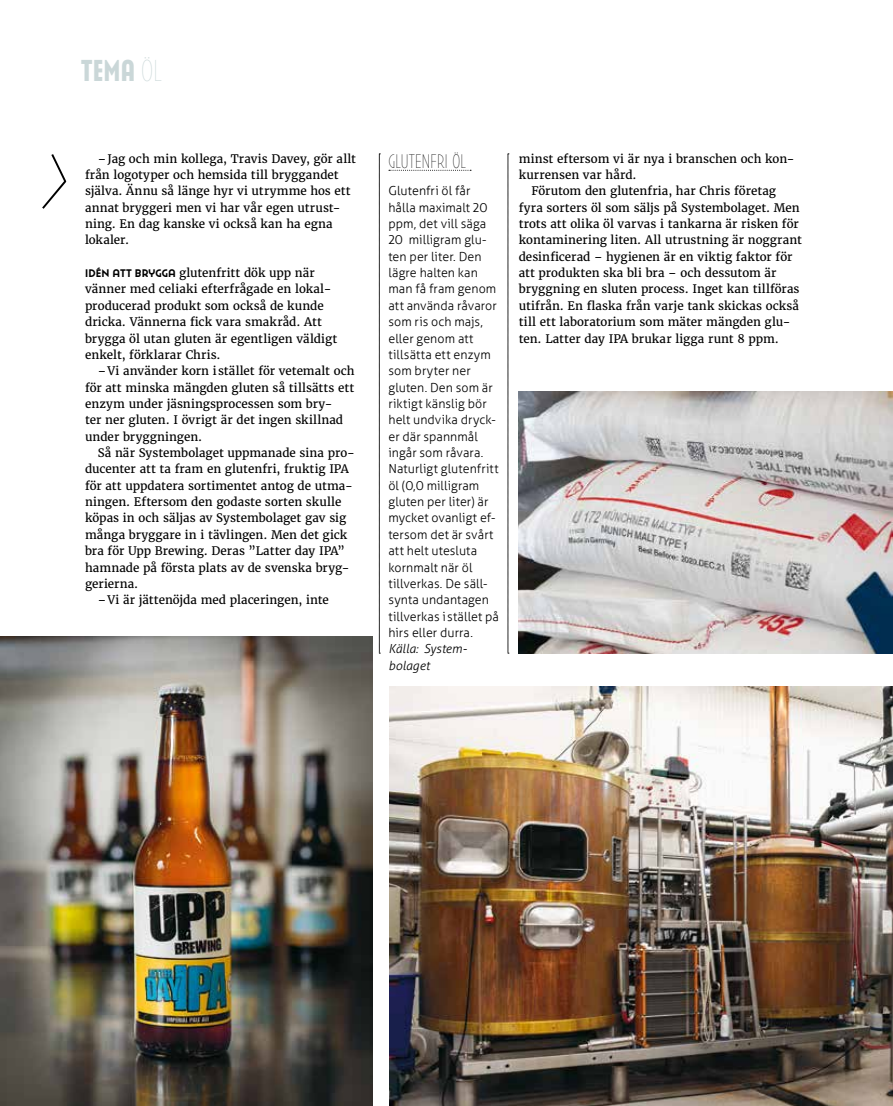
<style>
.page{position:relative;width:893px;height:1106px;background:#fff}
.page>*{position:absolute;margin:0;border:0;box-sizing:border-box;transform-origin:0 0}
.t1{font:195.9px "Line 20";color:#000}
.t2{font:700 condensed 30px "Uomo";color:#cad7d8}
.t3{font:300 19.5px "Uomo Condensed";letter-spacing:.01em;color:#000}
.t4{font:300 12.45px/16.4px "Aller";letter-spacing:.005em;color:#000}
.t5{font:italic 300 12.45px/16.4px "Aller";letter-spacing:.005em;color:#000}
.t6{font:11.7px/16.4px "Merriweather";letter-spacing:.005em;color:#000}
.s1{font-family:"Uomo Condensed";font-weight:300;font-stretch:normal}
.s2{font-family:"Uomo";font-weight:700;font-size:10.95px}
</style>
<div class="page">
<img style="left:0;top:637px;width:372px;height:469px">
<img style="left:519px;top:391px;width:374px;height:262px">
<img style="left:389px;top:686px;width:504px;height:420px">
<svg style="left:389px;top:170px;width:82px;height:1px"></svg>
<svg style="left:379px;top:154px;width:1px;height:500px"></svg>
<svg style="left:508px;top:154px;width:1px;height:500px"></svg>
<h2 class="t2" style="left:81px;top:54px;width:82px">TEMA <span class="s1">ÖL</span></h2>
<h1 class="t1" style="left:34px;top:-1px;width:38px">›</h1>
<p class="t6" style="left:85px;top:150px;width:272px;text-indent:13px">–Jag och min kollega, Travis Davey, gör allt från logotyper och hemsida till bryggandet själva. Ännu så länge hyr vi utrymme hos ett annat bryggeri men vi har vår egen utrust&shy;ning. En dag kanske vi också kan ha egna lokaler.</p>
<p class="t6" style="left:85px;top:265px;width:254px"><span class="s2">IDÉN ATT BRYGGA</span> glutenfritt dök upp när vänner med celiaki efterfrågade en lokal&shy;producerad produkt som också de kunde dricka. Vännerna fick vara smakråd. Att brygga öl utan gluten är egentligen väldigt enkelt, förklarar Chris.</p>
<p class="t6" style="left:85px;top:363px;width:271px;text-indent:13px">–Vi använder korn istället för vetemalt och för att minska mängden gluten så tillsätts ett enzym under jäsningsprocessen som bry-<br>ter ner gluten. I övrigt är det ingen skillnad under bryggningen.</p>
<p class="t6" style="left:98px;top:444px;width:259px">Så när Systembolaget uppmanade sina pro-</p>
<p class="t6" style="left:85px;top:461px;width:265px">ducenter att ta fram en glutenfri, fruktig IPA</p>
<p class="t6" style="left:85px;top:477px;width:269px">för att uppdatera sortimentet antog de utma-</p>
<p class="t6" style="left:85px;top:494px;width:258px">ningen. Eftersom den godaste sorten skulle</p>
<p class="t6" style="left:85px;top:510px;width:263px">köpas in och säljas av Systembolaget gav sig</p>
<p class="t6" style="left:85px;top:526px;width:264px">många bryggare in i tävlingen. Men det gick</p>
<p class="t6" style="left:85px;top:543px;width:261px">bra för Upp Brewing. Deras ”Latter day IPA”</p>
<p class="t6" style="left:85px;top:559px;width:266px">hamnade på första plats av de svenska bryg-</p>
<p class="t6" style="left:85px;top:575px;width:55px">gerierna.</p>
<p class="t6" style="left:98px;top:592px;width:233px">–Vi är jättenöjda med placeringen, inte</p>
<h3 class="t3" style="left:388px;top:151px;width:79px">GLUTENFRI ÖL</h3>
<p class="t4" style="left:388px;top:183px;width:112px">Glutenfri öl får hålla maximalt 20 ppm, det vill säga<br>20 milligram glu&shy;ten per liter. Den lägre halten kan man få fram genom att använda råvaror som ris och majs, eller genom att tillsätta ett enzym som bryter ner gluten. Den som är riktigt känslig bör helt undvika dryck&shy;er där spannmål ingår som råvara.<br>Naturligt glutenfritt öl (0,0 milligram gluten per liter) är mycket ovanligt ef&shy;tersom det är svårt att helt utesluta kornmalt när öl tillverkas. De säll&shy;synta undantagen tillverkas istället på hirs eller durra.</p>
<p class="t5" style="left:388px;top:640px;width:79px">Källa: System&shy;bolaget</p>
<p class="t6" style="left:519px;top:150px;width:277px">minst eftersom vi är nya i branschen och kon-</p>
<p class="t6" style="left:519px;top:167px;width:119px">kurrensen var hård.</p>
<p class="t6" style="left:531px;top:183px;width:246px">Förutom den glutenfria, har Chris företag</p>
<p class="t6" style="left:519px;top:199px;width:282px">fyra sorters öl som säljs på Systembolaget. Men</p>
<p class="t6" style="left:519px;top:216px;width:282px">trots att olika öl varvas i tankarna är risken för</p>
<p class="t6" style="left:519px;top:232px;width:285px">kontaminering liten. All utrustning är noggrant</p>
<p class="t6" style="left:519px;top:248px;width:275px">desinficerad – hygienen är en viktig faktor för</p>
<p class="t6" style="left:519px;top:265px;width:259px">att produkten ska bli bra – och dessutom är</p>
<p class="t6" style="left:519px;top:281px;width:282px">bryggning en sluten process. Inget kan tillföras</p>
<p class="t6" style="left:519px;top:297px;width:282px">utifrån. En flaska från varje tank skickas också</p>
<p class="t6" style="left:519px;top:314px;width:273px">till ett laboratorium som mäter mängden glu-</p>
<p class="t6" style="left:519px;top:330px;width:261px">ten. Latter day IPA brukar ligga runt 8 ppm.</p>
</div>
